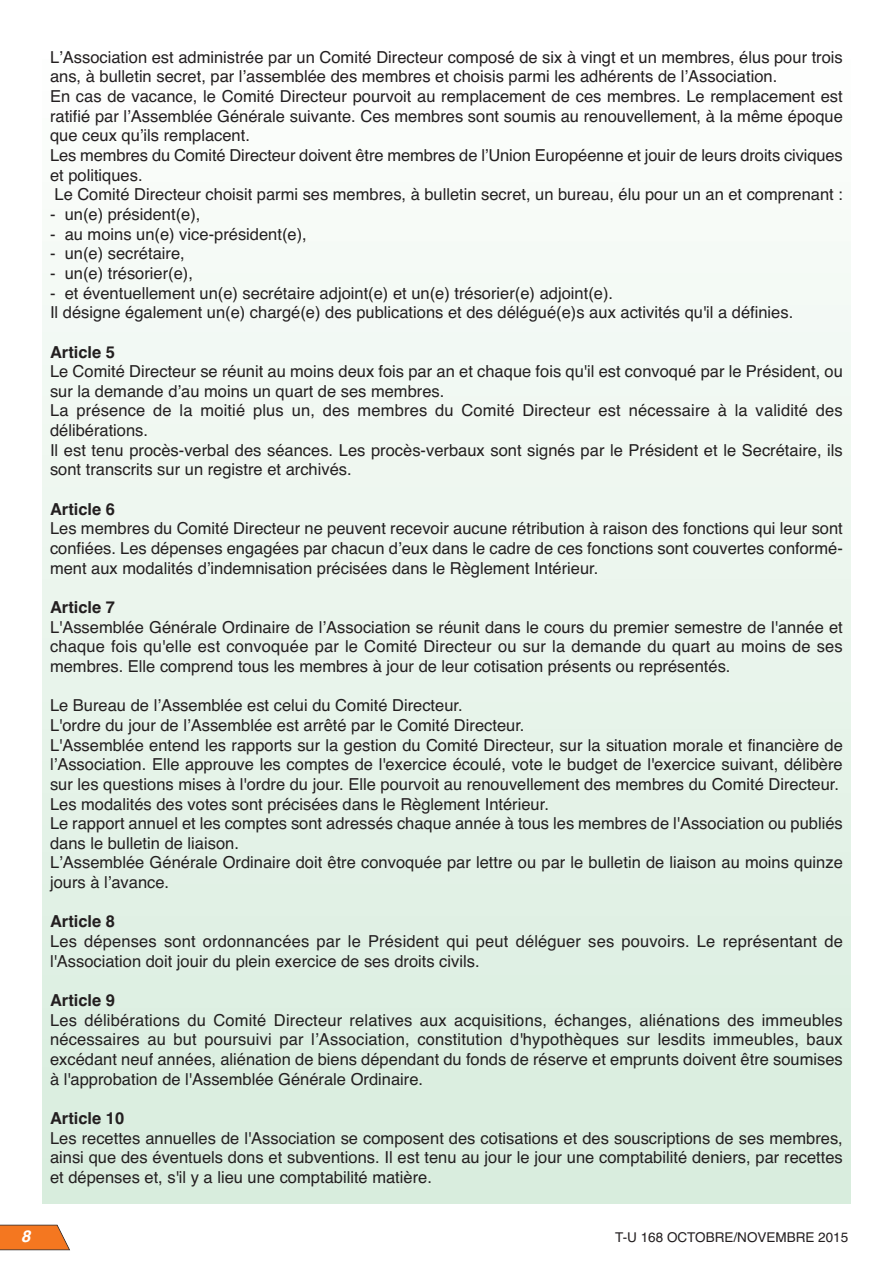
<style>
.page{position:relative;width:893px;height:1263px;background:#fff}
.page>*{position:absolute;margin:0;border:0;box-sizing:border-box;transform-origin:0 0}
.t1{font:16.5px/19.6px "Helvetica";color:#231f20}
.t2{font:700 16.5px "Helvetica";color:#231f20}
.t3{font:italic 700 16.5px "Helvetica";color:#fff}
.t4{font:13.5px "Helvetica";color:#231f20}
</style>
<div class="page">
<svg style="left:0;top:1225px;width:70px;height:25px"></svg>
<p class="t1" style="left:50px;top:49px;width:794px">LʼAssociation est administrée par un Comité Directeur composé de six à vingt et un membres, élus pour trois ans, à bulletin secret, par lʼassemblée des membres et choisis parmi les adhérents de lʼAssociation.<br>En cas de vacance, le Comité Directeur pourvoit au remplacement de ces membres. Le remplacement est ratifié par lʼAssemblée Générale suivante. Ces membres sont soumis au renouvellement, à la même époque que ceux quʼils remplacent.<br>Les membres du Comité Directeur doivent être membres de lʼUnion Européenne et jouir de leurs droits civiques et politiques.<br>Le Comité Directeur choisit parmi ses membres, à bulletin secret, un bureau, élu pour un an et comprenant :</p>
<p class="t1" style="left:50px;top:206px;width:152px">- un(e) président(e),</p>
<p class="t1" style="left:50px;top:226px;width:258px">- au moins un(e) vice-président(e),</p>
<p class="t1" style="left:50px;top:245px;width:136px">- un(e) secrétaire,</p>
<p class="t1" style="left:50px;top:265px;width:145px">- un(e) trésorier(e),</p>
<p class="t1" style="left:50px;top:284px;width:745px">- et éventuellement un(e) secrétaire adjoint(e) et un(e) trésorier(e) adjoint(e).<br>Il désigne également un(e) chargé(e) des publications et des délégué(e)s aux activités qu'il a définies.</p>
<p class="t2" style="left:50px;top:346px;width:67px">Article 5</p>
<p class="t1" style="left:50px;top:363px;width:794px">Le Comité Directeur se réunit au moins deux fois par an et chaque fois qu'il est convoqué par le Président, ou sur la demande dʼau moins un quart de ses membres.<br>La présence de la moitié plus un, des membres du Comité Directeur est nécessaire à la validité des délibérations.<br>Il est tenu procès-verbal des séances. Les procès-verbaux sont signés par le Président et le Secrétaire, ils sont transcrits sur un registre et archivés.</p>
<p class="t2" style="left:50px;top:503px;width:67px">Article 6</p>
<p class="t1" style="left:50px;top:520px;width:794px;text-align:justify">Les membres du Comité Directeur ne peuvent recevoir aucune rétribution à raison des fonctions qui leur sont confiées. Les dépenses engagées par chacun dʼeux dans le cadre de ces fonctions sont couvertes conformé&shy;ment aux modalités dʼindemnisation précisées dans le Règlement Intérieur.</p>
<p class="t2" style="left:50px;top:601px;width:67px">Article 7</p>
<p class="t1" style="left:50px;top:619px;width:794px;text-align:justify">L'Assemblée Générale Ordinaire de lʼAssociation se réunit dans le cours du premier semestre de l'année et chaque fois qu'elle est convoquée par le Comité Directeur ou sur la demande du quart au moins de ses membres. Elle comprend tous les membres à jour de leur cotisation présents ou représentés.</p>
<p class="t1" style="left:50px;top:697px;width:794px">Le Bureau de lʼAssemblée est celui du Comité Directeur.<br>L'ordre du jour de lʼAssemblée est arrêté par le Comité Directeur.<br>L'Assemblée entend les rapports sur la gestion du Comité Directeur, sur la situation morale et financière de lʼAssociation. Elle approuve les comptes de l'exercice écoulé, vote le budget de l'exercice suivant, délibère sur les questions mises à l'ordre du jour. Elle pourvoit au renouvellement des membres du Comité Directeur.<br>Les modalités des votes sont précisées dans le Règlement Intérieur.<br>Le rapport annuel et les comptes sont adressés chaque année à tous les membres de l'Association ou publiés dans le bulletin de liaison.<br>LʼAssemblée Générale Ordinaire doit être convoquée par lettre ou par le bulletin de liaison au moins quinze jours à lʼavance.</p>
<p class="t2" style="left:50px;top:915px;width:67px">Article 8</p>
<p class="t1" style="left:50px;top:933px;width:794px">Les dépenses sont ordonnancées par le Président qui peut déléguer ses pouvoirs. Le représentant de l'Association doit jouir du plein exercice de ses droits civils.</p>
<p class="t2" style="left:50px;top:994px;width:67px">Article 9</p>
<p class="t1" style="left:50px;top:1012px;width:794px;text-align:justify">Les délibérations du Comité Directeur relatives aux acquisitions, échanges, aliénations des immeubles nécessaires au but poursuivi par lʼAssociation, constitution d'hypothèques sur lesdits immeubles, baux excédant neuf années, aliénation de biens dépendant du fonds de réserve et emprunts doivent être soumises à l'approbation de l'Assemblée Générale Ordinaire.</p>
<p class="t2" style="left:50px;top:1112px;width:76px">Article 10</p>
<p class="t1" style="left:50px;top:1129px;width:794px;text-align:justify">Les recettes annuelles de l'Association se composent des cotisations et des souscriptions de ses membres, ainsi que des éventuels dons et subventions. Il est tenu au jour le jour une comptabilité deniers, par recettes et dépenses et, s'il y a lieu une comptabilité matière.</p>
<p class="t3" style="left:21px;top:1230px;width:14px">8</p>
<p class="t4" style="left:615px;top:1232px;width:235px">T-U 168 OCTOBRE/NOVEMBRE 2015</p>
</div>
